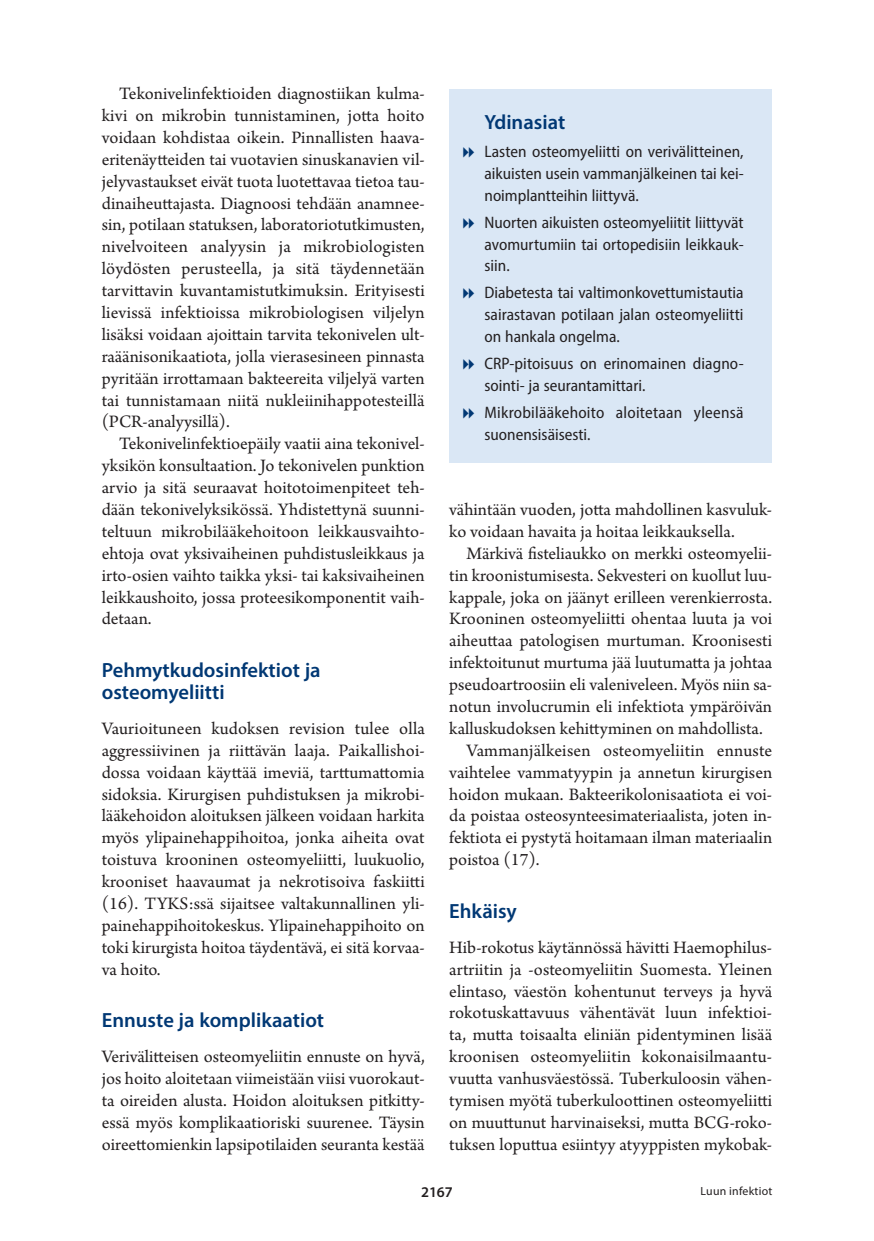
<style>
.page{position:relative;width:874px;height:1241px;background:#fff}
.page>*{position:absolute;margin:0;border:0;box-sizing:border-box;transform-origin:0 0}
.v1{font:600 20.65px/21.9px "Myriad Pro";color:#013874}
.ydinasiat_otsikko_tu{font:600 20.65px "Myriad Pro";color:#013874}
.l_ei_sis{font:18.38px/21.9px "Arno Pro";color:#231f20;text-align:justify}
.t1{font:semi-condensed 16.62px/21.9px "Myriad Pro";color:#231f20;text-align:justify}
.t2{font:600 14.88px "Myriad Pro";color:#231f20}
.Ala{font:11.9px "Myriad Pro";letter-spacing:.02em;color:#231f20}
</style>
<div class="page">
<div style="left:449px;top:89px;width:322px;height:373px;background:#dae7f5"></div>
<p class="l_ei_sis" style="left:102px;top:84px;width:324px;text-indent:17px">Tekonivelinfektioiden diagnostiikan kulma&shy;kivi on mikrobin tunnistaminen, jotta hoito voidaan kohdistaa oikein. Pinnallisten haava&shy;eritenäytteiden tai vuotavien sinuskanavien vil&shy;jelyvastaukset eivät tuota luotettavaa tietoa tau&shy;dinaiheuttajasta. Diagnoosi tehdään anamnee&shy;sin, potilaan statuksen, laboratoriotutkimusten, nivelvoiteen analyysin ja mikrobiologisten löydösten perusteella, ja sitä täydennetään tarvittavin kuvantamistutkimuksin. Erityisesti lievissä infektioissa mikrobiologisen viljelyn lisäksi voidaan ajoittain tarvita tekonivelen ult&shy;raäänisonikaatiota, jolla vierasesineen pinnasta pyritään irrottamaan bakteereita viljelyä varten tai tunnistamaan niitä nukleiinihappotesteillä (PCR-analyysillä).</p>
<p class="l_ei_sis" style="left:102px;top:434px;width:324px;text-indent:17px">Tekonivelinfektioepäily vaatii aina tekonivel&shy;yksikön konsultaation. Jo tekonivelen punktion arvio ja sitä seuraavat hoitotoimenpiteet teh&shy;dään tekonivelyksikössä. Yhdistettynä suunni&shy;teltuun mikrobilääkehoitoon leikkausvaihto&shy;ehtoja ovat yksivaiheinen puhdistusleikkaus ja irto-osien vaihto taikka yksi- tai kaksivaiheinen leikkaushoito, jossa proteesikomponentit vaih&shy;detaan.</p>
<p class="v1" style="left:102px;top:658px;width:220px">Pehmytkudosinfektiot ja osteomyeliitti</p>
<p class="l_ei_sis" style="left:102px;top:718px;width:324px">Vaurioituneen kudoksen revision tulee olla aggressiivinen ja riittävän laaja. Paikallishoi&shy;dossa voidaan käyttää imeviä, tarttumattomia sidoksia. Kirurgisen puhdistuksen ja mikrobi&shy;lääkehoidon aloituksen jälkeen voidaan harkita myös ylipainehappihoitoa, jonka aiheita ovat toistuva krooninen osteomyeliitti, luukuolio, krooniset haavaumat ja nekrotisoiva faskiitti (16). TYKS:ssä sijaitsee valtakunnallinen yli&shy;painehappihoitokeskus. Ylipainehappihoito on toki kirurgista hoitoa täydentävä, ei sitä korvaa&shy;va hoito.</p>
<p class="v1" style="left:102px;top:1008px;width:224px">Ennuste ja komplikaatiot</p>
<p class="l_ei_sis" style="left:102px;top:1046px;width:324px">Verivälitteisen osteomyeliitin ennuste on hyvä, jos hoito aloitetaan viimeistään viisi vuorokaut&shy;ta oireiden alusta. Hoidon aloituksen pitkitty&shy;essä myös komplikaatioriski suurenee. Täysin oireettomienkin lapsipotilaiden seuranta kestää</p>
<p class="ydinasiat_otsikko_tu" style="left:484px;top:109px;width:82px">Ydinasiat</p>
<p class="t1" style="left:484px;top:140px;width:260px">Lasten osteomyeliitti on verivälitteinen, aikuisten usein vammanjälkeinen tai kei&shy;noimplantteihin liittyvä.</p>
<p class="t1" style="left:484px;top:211px;width:260px">Nuorten aikuisten osteomyeliitit liittyvät avomurtumiin tai ortopedisiin leikkauk&shy;siin.</p>
<p class="t1" style="left:484px;top:281px;width:260px">Diabetesta tai valtimonkovettumistautia sairastavan potilaan jalan osteomyeliitti on hankala ongelma.</p>
<p class="t1" style="left:484px;top:352px;width:260px">CRP-pitoisuus on erinomainen diagno&shy;sointi- ja seurantamittari.</p>
<p class="t1" style="left:484px;top:401px;width:260px">Mikrobilääkehoito aloitetaan yleensä suonensisäisesti.</p>
<p class="l_ei_sis" style="left:449px;top:499px;width:324px">vähintään vuoden, jotta mahdollinen kasvuluk&shy;ko voidaan havaita ja hoitaa leikkauksella.</p>
<p class="l_ei_sis" style="left:449px;top:543px;width:324px;text-indent:17px">Märkivä fisteliaukko on merkki osteomyelii&shy;tin kroonistumisesta. Sekvesteri on kuollut luu&shy;kappale, joka on jäänyt erilleen verenkierrosta.<br>Krooninen osteomyeliitti ohentaa luuta ja voi aiheuttaa patologisen murtuman. Kroonisesti infektoitunut murtuma jää luutumatta ja johtaa pseudoartroosiin eli valeniveleen. Myös niin sa&shy;notun involucrumin eli infektiota ympäröivän kalluskudoksen kehittyminen on mahdollista.</p>
<p class="l_ei_sis" style="left:449px;top:740px;width:324px;text-indent:17px">Vammanjälkeisen osteomyeliitin ennuste vaihtelee vammatyypin ja annetun kirurgisen hoidon mukaan. Bakteerikolonisaatiota ei voi&shy;da poistaa osteosynteesimateriaalista, joten in&shy;fektiota ei pystytä hoitamaan ilman materiaalin poistoa (17).</p>
<p class="v1" style="left:449px;top:899px;width:69px">Ehkäisy</p>
<p class="l_ei_sis" style="left:449px;top:937px;width:324px">Hib-rokotus käytännössä hävitti Haemophilus&shy;artriitin ja -osteomyeliitin Suomesta. Yleinen elintaso, väestön kohentunut terveys ja hyvä rokotuskattavuus vähentävät luun infektioi&shy;ta, mutta toisaalta eliniän pidentyminen lisää kroonisen osteomyeliitin kokonaisilmaantu&shy;vuutta vanhusväestössä. Tuberkuloosin vähen&shy;tymisen myötä tuberkuloottinen osteomyeliitti on muuttunut harvinaiseksi, mutta BCG-roko&shy;tuksen loputtua esiintyy atyyppisten mykobak-</p>
<p class="t2" style="left:421px;top:1182px;width:33px">2167</p>
<p class="Ala" style="left:700px;top:1183px;width:73px">Luun infektiot</p>
</div>
